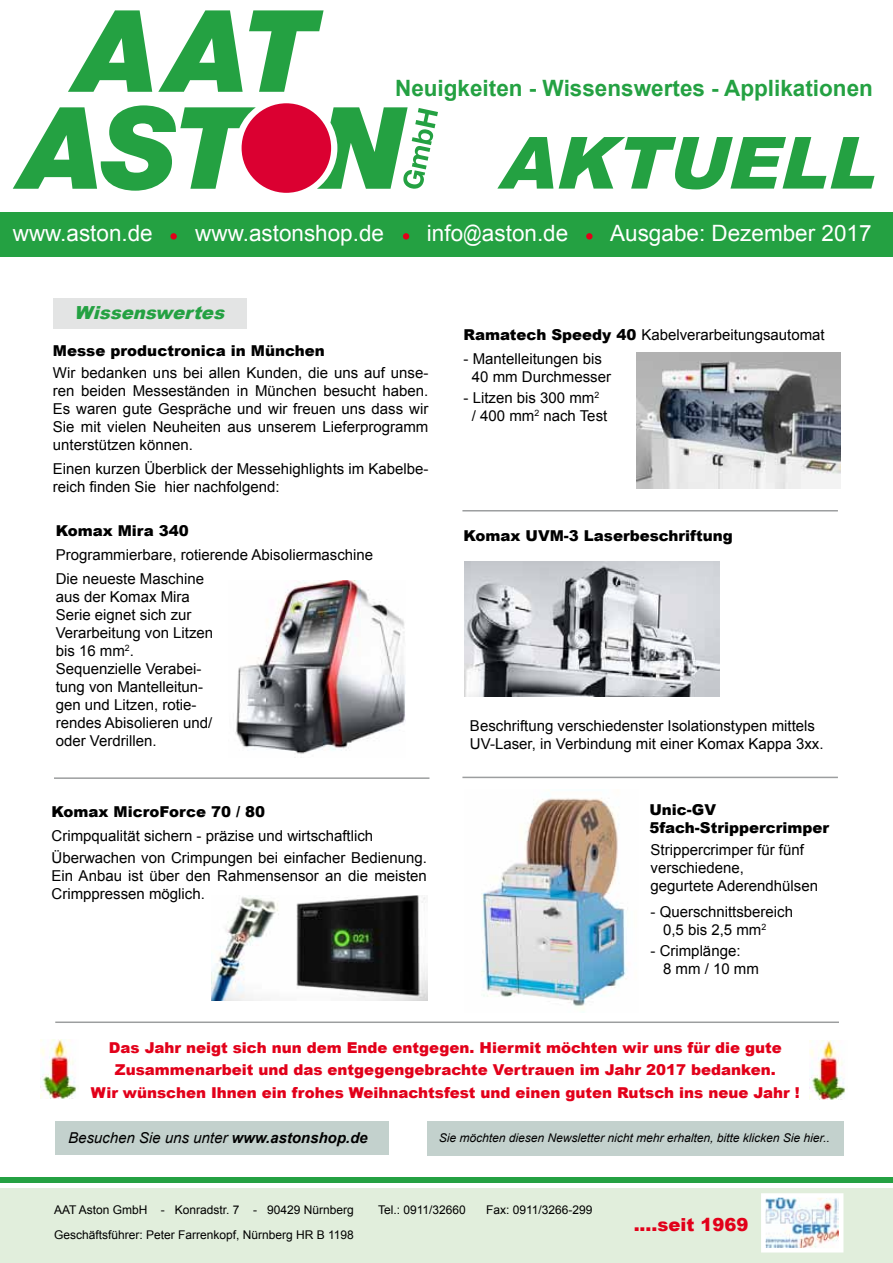
<style>
.page{position:relative;width:893px;height:1263px;background:#fff}
.page>*{position:absolute;margin:0;border:0;box-sizing:border-box;transform-origin:0 0}
.t1{font:italic 900 72px "Arial";color:#24a142}
.t2{font:22.5px "Arial";color:#fff}
.t3{font:700 22.5px "Arial";color:#24a142}
.t4{font:italic 900 18px "Arial";color:#24a142}
.t5{font:900 18px "Arial";color:#e2001a}
.t6{font:15px/18px "Arial";color:#000}
.t7{font:900 15px/22.5px "Arial";color:#e2001a;text-align:center}
.t8{font:900 15px/18px "Arial";color:#000}
.t9{font:italic 15px "Arial";color:#000}
.t10{font:12px "Arial";color:#000}
.t11{font:italic 12px "Arial";color:#000}
.s1{font-family:"Arial Narrow"}
.s2{font-weight:900}
.s3{font-weight:700}
</style>
<div class="page">
<div style="left:0;top:212px;width:893px;height:44px;background:#24a142"></div>
<div style="left:170px;top:233px;width:7px;height:7px;background:#e2001a;border-radius:50%"></div>
<div style="left:403px;top:233px;width:6px;height:7px;background:#e2001a;border-radius:50%"></div>
<div style="left:586px;top:233px;width:7px;height:7px;background:#e2001a;border-radius:50%"></div>
<div style="left:0;top:1188px;width:893px;height:75px;background:#e1eedc"></div>
<div style="left:0;top:1177px;width:893px;height:6px;background:#24a142"></div>
<img style="left:761px;top:1193px;width:83px;height:60px">
<svg style="left:68px;top:10px;width:84px;height:82px"></svg>
<svg style="left:158px;top:10px;width:85px;height:82px"></svg>
<svg style="left:249px;top:10px;width:75px;height:82px"></svg>
<div style="left:242px;top:103px;width:89px;height:90px;background:#db0031;border-radius:50%"></div>
<svg style="left:13px;top:105px;width:243px;height:86px"></svg>
<svg style="left:317px;top:107px;width:121px;height:82px"></svg>
<img style="left:481px;top:798px;width:146px;height:211px">
<img style="left:810px;top:1040px;width:36px;height:59px">
<div style="left:55px;top:1121px;width:334px;height:33px;background:#c3d1cd"></div>
<div style="left:427px;top:1121px;width:416px;height:34px;background:#c3d1cd"></div>
<img style="left:41px;top:1040px;width:36px;height:59px">
<hr style="left:55px;top:1021px;width:784px;height:2px;background:#9c9e9f">
<img style="left:235px;top:581px;width:170px;height:173px">
<img style="left:212px;top:896px;width:216px;height:104px">
<img style="left:636px;top:353px;width:204px;height:135px">
<img style="left:465px;top:561px;width:254px;height:136px">
<hr style="left:462px;top:510px;width:376px;height:1px;background:#9c9e9f">
<hr style="left:462px;top:777px;width:376px;height:1px;background:#9c9e9f">
<hr style="left:54px;top:777px;width:375px;height:2px;background:#9c9e9f">
<div style="left:53px;top:298px;width:193px;height:30px;background:#e3e4e4"></div>
<h2 class="t3" style="left:395px;top:73px;width:479px">Neuigkeiten - Wissenswertes - Applikationen</h2>
<h1 class="t1" style="left:497px;top:111px;width:402px">AKTUELL</h1>
<h2 class="t2" style="left:13px;top:219px;width:142px">www.aston.de</h2>
<h2 class="t2" style="left:195px;top:219px;width:190px">www.astonshop.de</h2>
<h2 class="t2" style="left:427px;top:219px;width:143px">info<span class="s1">@</span>aston.de</h2>
<p class="t4" style="left:74px;top:300px;width:158px">Wissenswertes</p>
<h2 class="t2" style="left:610px;top:218px;width:263px">Ausgabe: Dezember 2017</h2>
<p class="t8" style="left:53px;top:341px;width:273px">Messe productronica in München</p>
<p class="t6" style="left:53px;top:364px;width:377px;text-align:justify">Wir bedanken uns bei allen Kunden, die uns auf unse&shy;ren beiden Messeständen in München besucht haben.<br>Es waren gute Gespräche und wir freuen uns dass wir Sie mit vielen Neuheiten aus unserem Lieferprogramm unterstützen können.</p>
<p class="t6" style="left:53px;top:460px;width:377px">Einen kurzen Überblick der Messehighlights im Kabelbe&shy;reich finden Sie hier nachfolgend:</p>
<p class="t8" style="left:56px;top:521px;width:135px">Komax Mira 340</p>
<p class="t6" style="left:56px;top:543px;width:319px;line-height:24px">Programmierbare, rotierende Abisoliermaschine<br>Die neueste Maschine</p>
<p class="t6" style="left:56px;top:588px;width:159px">aus der Komax Mira<br>Serie eignet sich zur<br>Verarbeitung von Litzen bis 16 mm<sup>2</sup>.<br>Sequenzielle Verabei&shy;tung von Mantelleitun&shy;gen und Litzen, rotie&shy;rendes Abisolieren und/ oder Verdrillen.</p>
<p class="t8" style="left:52px;top:802px;width:215px">Komax MicroForce 70 / 80</p>
<p class="t6" style="left:52px;top:824px;width:377px;line-height:22.5px">Crimpqualität sichern - präzise und wirtschaftlich<br>Überwachen von Crimpungen bei einfacher Bedienung.</p>
<p class="t6" style="left:52px;top:867px;width:377px">Ein Anbau ist über den Rahmensensor an die meisten<br>Crimppressen möglich.</p>
<p class="t6" style="left:463px;top:326px;width:363px"><span class="s2">Ramatech Speedy 40</span> Kabelverarbeitungsautomat</p>
<p class="t6" style="left:472px;top:350px;width:141px;text-indent:-8px">- Mantelleitungen bis<br>40 mm Durchmesser</p>
<p class="t6" style="left:463px;top:389px;width:145px;text-align:center">- Litzen bis 300 mm<sup>2<br></sup>/ 400 mm<sup>2</sup> nach Test</p>
<p class="t8" style="left:463px;top:526px;width:271px">Komax UVM-3 Laserbeschriftung</p>
<p class="t6" style="left:470px;top:717px;width:355px">Beschriftung verschiedenster Isolationstypen mittels<br>UV-Laser, in Verbindung mit einer Komax Kappa 3xx.</p>
<p class="t8" style="left:649px;top:800px;width:181px">Unic-GV<br>5fach-Strippercrimper</p>
<p class="t6" style="left:650px;top:841px;width:169px">Strippercrimper für fünf verschiedene,<br>gegurtete Aderendhülsen</p>
<p class="t6" style="left:663px;top:902px;width:132px;text-indent:-13px">- Querschnittsbereich<br>0,5 bis 2,5 mm<sup>2</sup></p>
<p class="t6" style="left:663px;top:941px;width:97px;text-indent:-13px">- Crimplänge:<br>8 mm / 10 mm</p>
<p class="t7" style="left:91px;top:1035px;width:710px">Das Jahr neigt sich nun dem Ende entgegen. Hiermit möchten wir uns für die gute<br>Zusammenarbeit und das entgegengebrachte Vertrauen im Jahr 2017 bedanken.<br>Wir wünschen Ihnen ein frohes Weihnachtsfest und einen guten Rutsch ins neue Jahr !</p>
<p class="t11" style="left:439px;top:1130px;width:393px">Sie möchten diesen Newsletter nicht mehr erhalten, bitte klicken Sie hier..</p>
<p class="t9" style="left:68px;top:1128px;width:302px">Besuchen Sie uns unter <span class="s3">www.astonshop.de</span></p>
<p class="t10" style="left:54px;top:1202px;width:301px">AAT Aston GmbH - Konradstr. 7 - 90429 Nürnberg</p>
<p class="t10" style="left:378px;top:1202px;width:89px">Tel.: 0911/32660</p>
<p class="t10" style="left:486px;top:1202px;width:108px">Fax: 0911/3266-299</p>
<p class="t10" style="left:54px;top:1227px;width:301px">Geschäftsführer: Peter Farrenkopf, Nürnberg HR B 1198</p>
<p class="t5" style="left:634px;top:1211px;width:116px">....seit 1969</p>
</div>
